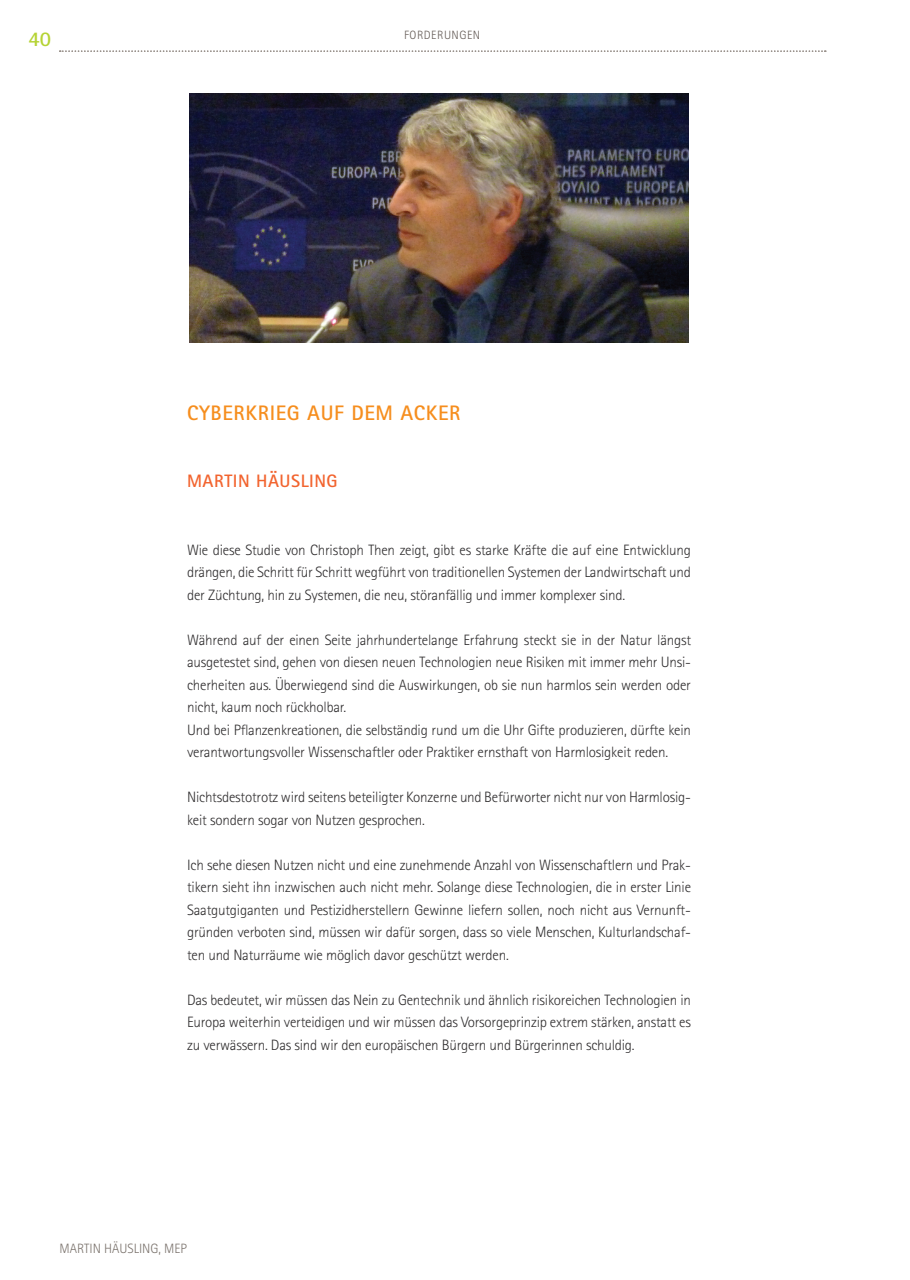
<style>
.page{position:relative;width:910px;height:1280px;background:#fff}
.page>*{position:absolute;margin:0;border:0;box-sizing:border-box;transform-origin:0 0}
.t1{font:700 21px "Rotis Sans Serif";letter-spacing:.03em;color:#f68e1e}
.t2{font:700 21px "Rotis Sans Serif";color:#b5d334}
.t3{font:700 18px "Rotis Sans Serif";letter-spacing:.03em;color:#f2642f}
.t4{font:300 15px/22.5px "Rotis Sans Serif";letter-spacing:-.015em;color:#312f30;text-align:justify}
.t5{font:300 13.5px "Rotis Sans Serif";color:#7b736d}
.t6{font:300 12px "Rotis Sans Serif";letter-spacing:.04em;color:#655c57}
</style>
<div class="page">
<svg style="left:60px;top:50px;width:766px;height:2px"></svg>
<img style="left:189px;top:94px;width:500px;height:248px">
<h1 class="t2" style="left:28px;top:26px;width:24px">40</h1>
<p class="t6" style="left:404px;top:28px;width:77px">FORDERUNGEN</p>
<h1 class="t1" style="left:187px;top:399px;width:275px">CYBERKRIEG AUF DEM ACKER</h1>
<p class="t3" style="left:187px;top:470px;width:152px">MARTIN HÄUSLING</p>
<p class="t4" style="left:187px;top:538px;width:505px">Wie diese Studie von Christoph Then zeigt, gibt es starke Kräfte die auf eine Entwicklung drängen, die Schritt für Schritt wegführt von traditionellen Systemen der Landwirtschaft und der Züchtung, hin zu Systemen, die neu, störanfällig und immer komplexer sind.</p>
<p class="t4" style="left:187px;top:628px;width:505px;text-align:left">Während auf der einen Seite jahrhundertelange Erfahrung steckt sie in der Natur längst ausgetestet sind, gehen von diesen neuen Technologien neue Risiken mit immer mehr Unsi&shy;cherheiten aus. Überwiegend sind die Auswirkungen, ob sie nun harmlos sein werden oder nicht, kaum noch rückholbar.<br>Und bei Pflanzenkreationen, die selbständig rund um die Uhr Gifte produzieren, dürfte kein verantwortungsvoller Wissenschaftler oder Praktiker ernsthaft von Harmlosigkeit reden.</p>
<p class="t4" style="left:187px;top:786px;width:505px">Nichtsdestotrotz wird seitens beteiligter Konzerne und Befürworter nicht nur von Harmlosig&shy;keit sondern sogar von Nutzen gesprochen.</p>
<p class="t4" style="left:187px;top:853px;width:505px">Ich sehe diesen Nutzen nicht und eine zunehmende Anzahl von Wissenschaftlern und Prak&shy;tikern sieht ihn inzwischen auch nicht mehr. Solange diese Technologien, die in erster Linie Saatgutgiganten und Pestizidherstellern Gewinne liefern sollen, noch nicht aus Vernunft&shy;gründen verboten sind, müssen wir dafür sorgen, dass so viele Menschen, Kulturlandschaf&shy;ten und Naturräume wie möglich davor geschützt werden.</p>
<p class="t4" style="left:187px;top:988px;width:505px">Das bedeutet, wir müssen das Nein zu Gentechnik und ähnlich risikoreichen Technologien in Europa weiterhin verteidigen und wir müssen das Vorsorgeprinzip extrem stärken, anstatt es zu verwässern. Das sind wir den europäischen Bürgern und Bürgerinnen schuldig.</p>
<p class="t5" style="left:60px;top:1241px;width:129px">MARTIN HÄUSLING, MEP</p>
</div>
